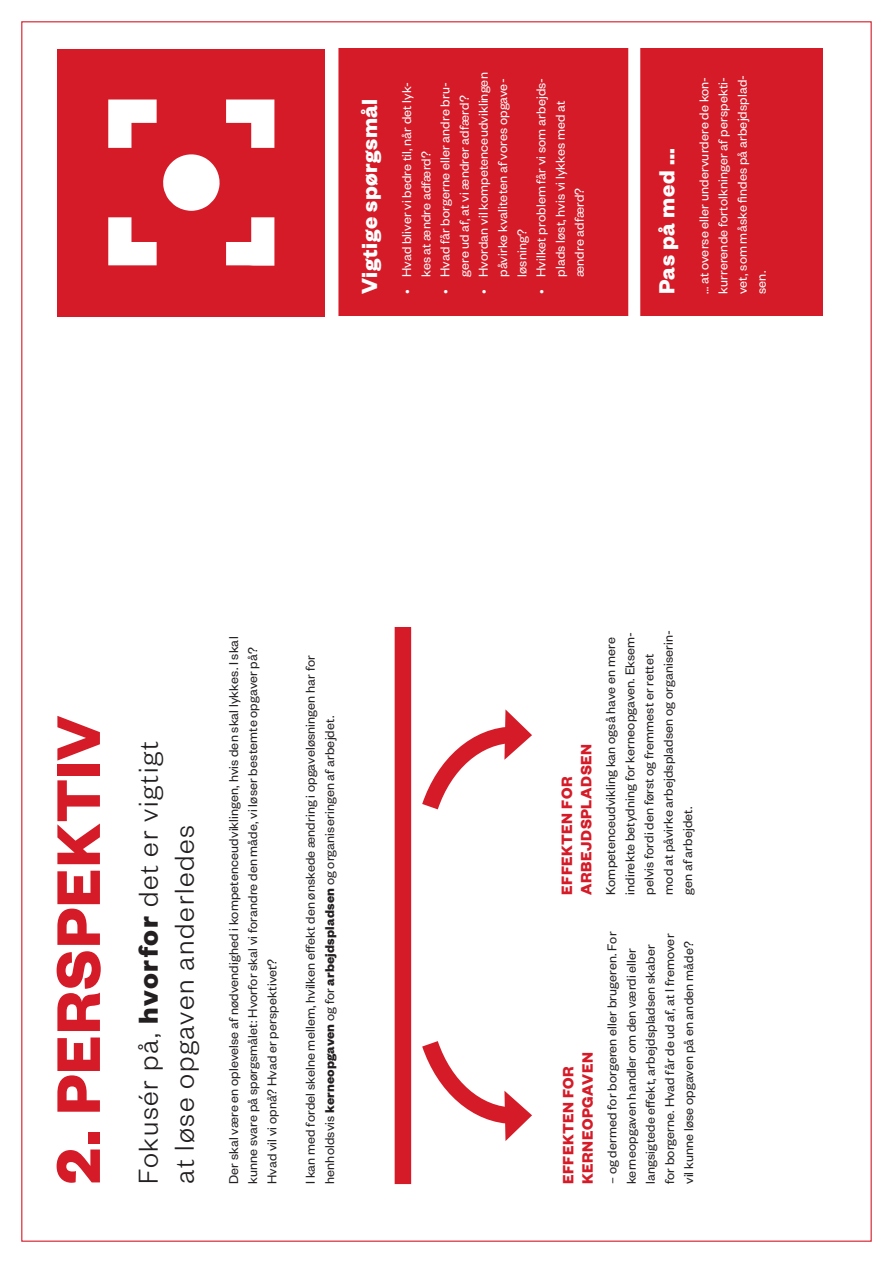
<style>
.page{position:relative;width:893px;height:1263px;background:#fff}
.page>*{position:absolute;margin:0;border:0;box-sizing:border-box;transform-origin:0 0}
.t1{font:700 67.5px "Founders Grotesk";color:#d51b28}
.t2{font:300 30px/36px "Founders Grotesk";letter-spacing:.055em;color:#231f20}
.t3{font:700 24px "Founders Grotesk";letter-spacing:.02em;color:#fff}
.t4{font:700 16.5px/19.2px "Founders Grotesk";letter-spacing:.035em;color:#d51b28}
.t5{font:14.1px/19.2px "Founders Grotesk";letter-spacing:.015em;color:#231f20}
.t6{font:14.1px/19.2px "Founders Grotesk";letter-spacing:.01em;color:#fff}
.s1{font-weight:700}
</style>
<div class="page">
<div style="left:335px;top:49px;width:488px;height:267px;background:#d51b28"></div>
<svg style="left:411px;top:709px;width:121px;height:118px"></svg>
<svg style="left:411px;top:1023px;width:121px;height:118px"></svg>
<div style="left:395px;top:627px;width:16px;height:557px;background:#d51b28"></div>
<div style="left:57px;top:49px;width:268px;height:268px;background:#d51b28"></div>
<svg style="left:108px;top:100px;width:166px;height:166px"></svg>
<div style="left:326px;top:37px;width:12px;height:291px;background:#fff"></div>
<div style="left:628px;top:37px;width:12px;height:291px;background:#fff"></div>
<h3 class="t3" style="left:354px;top:294px;width:197px;rotate:-90deg">Vigtige spørgsmål</h3>
<p class="t6" style="left:396px;top:277px;width:196px;text-indent:-17px;rotate:-90deg">• Hvad bliver vi bedre til, når det lyk&shy;kes at ændre adfærd?</p>
<p class="t6" style="left:435px;top:294px;width:213px;text-align:center;rotate:-90deg">• Hvad får borgerne eller andre bru&shy;gere ud af, at vi ændrer adfærd?</p>
<p class="t6" style="left:473px;top:277px;width:206px;text-indent:-17px;rotate:-90deg">• Hvordan vil kompetenceudviklingen påvirke kvaliteten af vores opgave&shy;løsning?</p>
<p class="t6" style="left:531px;top:277px;width:201px;text-indent:-17px;rotate:-90deg">• Hvilket problem får vi som arbejds&shy;plads løst, hvis vi lykkes med at ændre adfærd?</p>
<h3 class="t3" style="left:651px;top:294px;width:147px;rotate:-90deg">Pas på med …</h3>
<p class="t6" style="left:694px;top:294px;width:221px;rotate:-90deg">… at overse eller undervurdere de kon&shy;kurrerende fortolkninger af perspekti&shy;vet, som måske findes på arbejdsplad&shy;sen.</p>
<h1 class="t1" style="left:35px;top:1184px;width:470px;rotate:-90deg">2. PERSPEKTIV</h1>
<h2 class="t2" style="left:129px;top:1184px;width:445px;rotate:-90deg">Fokusér på, <span class="s1">hvorfor</span> det er vigtigt at løse opgaven anderledes</h2>
<p class="t5" style="left:223px;top:1184px;width:549px;rotate:-90deg">Der skal være en oplevelse af nødvendighed i kompetenceudviklingen, hvis den skal lykkes. I skal kunne svare på spørgsmålet: Hvorfor skal vi forandre den måde, vi løser bestemte opgaver på?<br>Hvad vil vi opnå? Hvad er perspektivet?</p>
<p class="t5" style="left:300px;top:1184px;width:530px;rotate:-90deg">I kan med fordel skelne mellem, hvilken effekt den ønskede ændring i opgaveløsningen har for henholdsvis <span class="s1">kerneopgaven</span> og for <span class="s1">arbejdspladsen</span> og organiseringen af arbejdet.</p>
<p class="t4" style="left:557px;top:895px;width:152px;rotate:-90deg">Effekten for arbejdspladsen</p>
<p class="t5" style="left:600px;top:895px;width:266px;rotate:-90deg">Kompetenceudvikling kan også have en mere indirekte betydning for kerneopgaven. Eksem&shy;pelvis fordi den først og fremmest er rettet mod at påvirke arbejdspladsen og organiserin&shy;gen af arbejdet.</p>
<p class="t4" style="left:558px;top:1184px;width:133px;rotate:-90deg">Effekten for kerneopgaven</p>
<p class="t5" style="left:602px;top:1184px;width:254px;rotate:-90deg">– og dermed for borgeren eller brugeren. For kerneopgaven handler om den værdi eller langsigtede effekt, arbejdspladsen skaber for borgerne. Hvad får de ud af, at I fremover vil kunne løse opgaven på en anden måde?</p>
</div>
